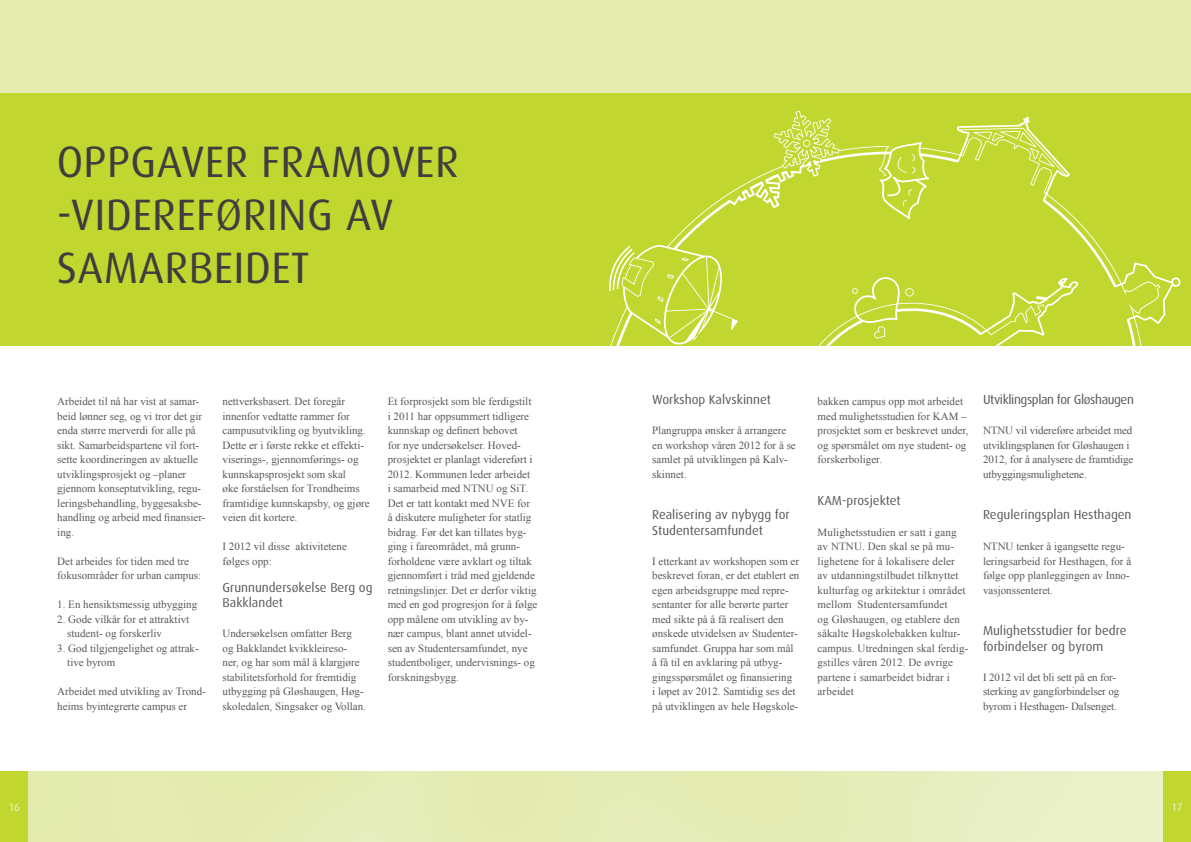
<style>
.page{position:relative;width:1191px;height:842px;background:#fff}
.page>*{position:absolute;margin:0;border:0;box-sizing:border-box;transform-origin:0 0}
.t1{font:44px/52.8px "Dax";letter-spacing:.005em;color:#3e3e3f}
.t2{font:13px/15.6px "Dax";color:#57585a}
.t3{font:13px "Dax";letter-spacing:-.03em;color:#57585a}
.t4{font:11px/14.5px "Times New Roman";color:#57585a}
.t5{font:11px "Dax";color:#edf3cb}
</style>
<div class="page">
<div style="left:0;top:771px;width:28px;height:71px;background:#c1d72f"></div>
<div style="left:1162px;top:771px;width:29px;height:71px;background:#c1d72f"></div>
<div style="left:595px;top:771px;width:567px;height:71px;background:linear-gradient(to right,#e3ebb1,#eaf0c9)"></div>
<div style="left:0;top:0;width:1191px;height:346px;background:#e4ecae"></div>
<div style="left:0;top:94px;width:595px;height:252px;background:#c1d72f"></div>
<div style="left:595px;top:94px;width:596px;height:252px;background:#c1d72f"></div>
<svg style="left:609px;top:111px;width:571px;height:235px"></svg>
<h1 class="t1" style="left:57px;top:136px;width:404px">OPPGAVER FRAMOVER -VIDEREFØRING AV<br>SAMARBEIDET</h1>
<p class="t4" style="left:57px;top:394px;width:150px">Arbeidet til nå har vist at samar&shy;beid lønner seg, og vi tror det gir enda større merverdi for alle på sikt. Samarbeidspartene vil fort&shy;sette koordineringen av aktuelle utviklingsprosjekt og –planer gjennom konseptutvikling, regu&shy;leringsbehandling, byggesaksbe&shy;handling og arbeid med finansier&shy;ing.</p>
<p class="t4" style="left:57px;top:554px;width:145px">Det arbeides for tiden med tre fokusområder for urban campus:</p>
<p class="t4" style="left:57px;top:597px;width:141px">1. En hensiktsmessig utbygging</p>
<p class="t4" style="left:67px;top:612px;width:123px;text-indent:-10px">2. Gode vilkår for et attraktivt student- og forskerliv</p>
<p class="t4" style="left:67px;top:641px;width:133px;text-indent:-10px">3. God tilgjengelighet og attrak&shy;tive byrom</p>
<p class="t4" style="left:57px;top:684px;width:150px">Arbeidet med utvikling av Trond&shy;heims byintegrerte campus er</p>
<p class="t4" style="left:222px;top:394px;width:149px">nettverksbasert. Det foregår innenfor vedtatte rammer for campusutvikling og byutvikling.<br>Dette er i første rekke et effekti&shy;viserings-, gjennomførings- og kunnskapsprosjekt som skal<br>øke forståelsen for Trondheims framtidige kunnskapsby, og gjøre veien dit kortere.</p>
<p class="t4" style="left:222px;top:539px;width:126px">I 2012 vil disse aktivitetene følges opp:</p>
<p class="t2" style="left:222px;top:580px;width:151px">Grunnundersøkelse Berg og<br>Bakklandet</p>
<p class="t4" style="left:222px;top:626px;width:145px">Undersøkelsen omfatter Berg<br>og Bakklandet kvikkleireso&shy;ner, og har som mål å klargjøre stabilitetsforhold for fremtidig utbygging på Gløshaugen, Høg&shy;skoledalen, Singsaker og Vollan.</p>
<p class="t4" style="left:388px;top:394px;width:151px">Et forprosjekt som ble ferdigstilt<br>i 2011 har oppsummert tidligere kunnskap og definert behovet<br>for nye undersøkelser. Hoved&shy;prosjektet er planlagt videreført i<br>2012. Kommunen leder arbeidet<br>i samarbeid med NTNU og SiT.<br>Det er tatt kontakt med NVE for å diskutere muligheter for statlig bidrag. Før det kan tillates byg&shy;ging i fareområdet, må grunn&shy;forholdene være avklart og tiltak gjennomført i tråd med gjeldende retningslinjer. Det er derfor viktig med en god progresjon for å følge opp målene om utvikling av by&shy;nær campus, blant annet utvidel&shy;sen av Studentersamfundet, nye studentboliger, undervisnings- og forskningsbygg.</p>
<p class="t2" style="left:652px;top:392px;width:120px">Workshop Kalvskinnet</p>
<p class="t4" style="left:652px;top:423px;width:145px">Plangruppa ønsker å arrangere en workshop våren 2012 for å se samlet på utviklingen på Kalv&shy;skinnet.</p>
<p class="t2" style="left:652px;top:507px;width:139px">Realisering av nybygg for<br>Studentersamfundet</p>
<p class="t4" style="left:652px;top:554px;width:149px">I etterkant av workshopen som er beskrevet foran, er det etablert en egen arbeidsgruppe med repre&shy;sentanter for alle berørte parter med sikte på å få realisert den ønskede utvidelsen av Studenter&shy;samfundet. Gruppa har som mål å få til en avklaring på utbyg&shy;gingsspørsmålet og finansiering<br>i løpet av 2012. Samtidig ses det på utviklingen av hele Høgskole-</p>
<p class="t4" style="left:817px;top:394px;width:152px">bakken campus opp mot arbeidet med mulighetsstudien for KAM – prosjektet som er beskrevet under, og spørsmålet om nye student- og forskerboliger.</p>
<p class="t2" style="left:817px;top:493px;width:85px">KAM-prosjektet</p>
<p class="t4" style="left:817px;top:525px;width:152px">Mulighetsstudien er satt i gang av NTNU. Den skal se på mu&shy;lighetene for å lokalisere deler<br>av utdanningstilbudet tilknyttet kulturfag og arkitektur i området mellom Studentersamfundet<br>og Gløshaugen, og etablere den såkalte Høgskolebakken kultur&shy;campus. Utredningen skal ferdig&shy;gstilles våren 2012. De øvrige partene i samarbeidet bidrar i arbeidet</p>
<p class="t3" style="left:983px;top:392px;width:152px">Utviklingsplan for Gløshaugen</p>
<p class="t4" style="left:983px;top:423px;width:152px">NTNU vil videreføre arbeidet med utviklingsplanen for Gløshaugen i<br>2012, for å analysere de framtidige utbyggingsmulighetene.</p>
<p class="t2" style="left:983px;top:507px;width:150px">Reguleringsplan Hesthagen</p>
<p class="t4" style="left:983px;top:539px;width:150px">NTNU tenker å igangsette regu&shy;leringsarbeid for Hesthagen, for å følge opp planleggingen av Inno&shy;vasjonssenteret.</p>
<p class="t2" style="left:983px;top:623px;width:145px">Mulighetsstudier for bedre forbindelser og byrom</p>
<p class="t4" style="left:983px;top:670px;width:138px">I 2012 vil det bli sett på en for&shy;sterking av gangforbindelser og byrom i Hesthagen- Dalsenget.</p>
<p class="t5" style="left:8px;top:800px;width:13px">16</p>
<p class="t5" style="left:1171px;top:800px;width:13px">17</p>
</div>
